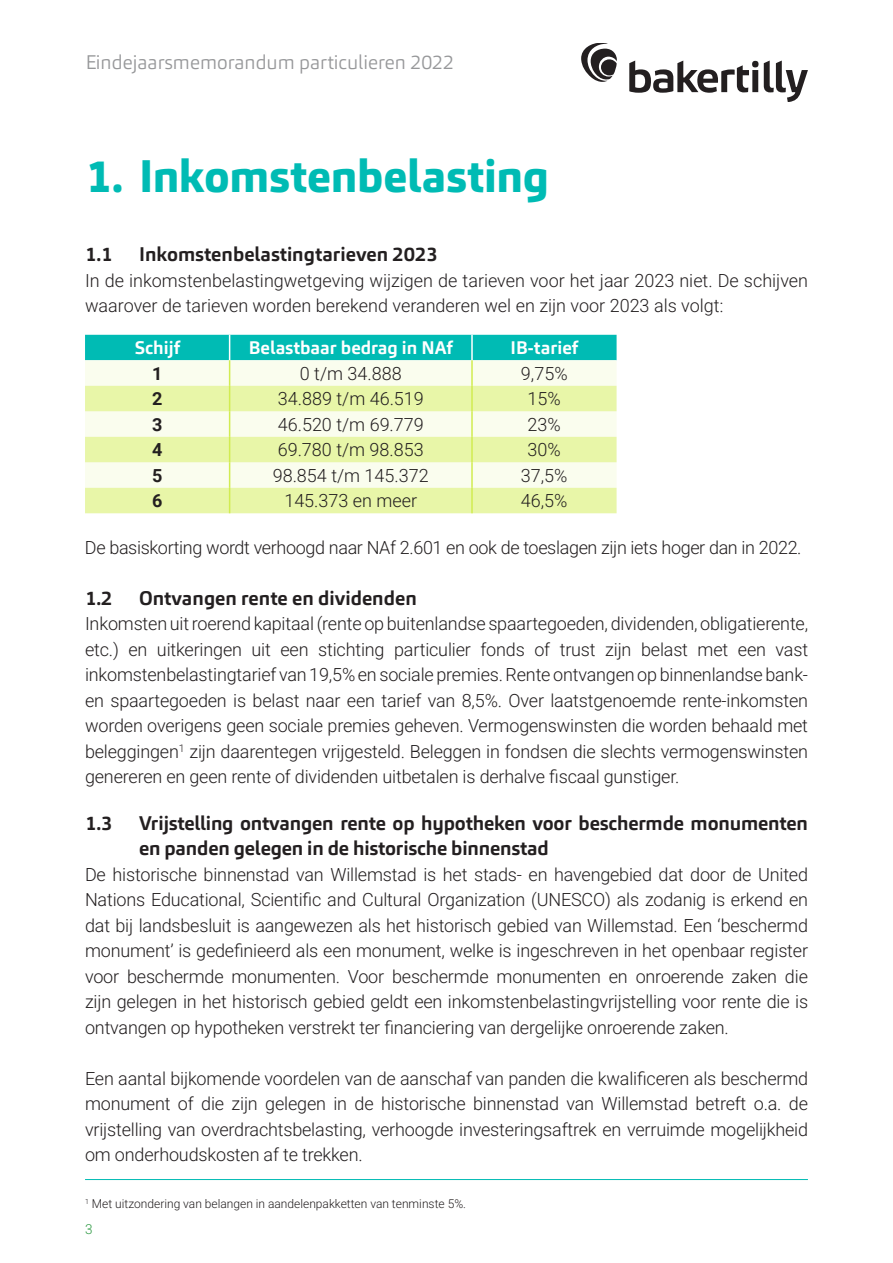
<style>
.page{position:relative;width:893px;height:1263px;background:#fff}
.page>*{position:absolute;margin:0;border:0;box-sizing:border-box;transform-origin:0 0}
.t1{font:800 45px "Carnac";letter-spacing:-.005em;color:#00bbb4}
.t2{font:700 19.5px/25.5px "Carnac";letter-spacing:-.01em;color:#231f20}
.t3{font:300 19.5px "Carnac";color:#97989a}
.t4{font:18px/25.5px "Roboto";letter-spacing:-.01em;color:#231f20;text-align:justify}
.t5{font:700 18px "Carnac";color:#fff}
.t6{font:700 18px "Roboto";color:#231f20}
.t7{font:13.5px "Roboto";color:#2c9942}
.t8{font:12px "Roboto";color:#231f20}
</style>
<div class="page">
<svg style="left:629px;top:61px;width:179px;height:41px"></svg>
<svg style="left:581px;top:43px;width:36px;height:39px"></svg>
<hr style="left:85px;top:1179px;width:723px;height:1px;background:#00bbb4">
<svg style="left:85px;top:335px;width:532px;height:178px;background:#cff0c7"></svg>
<hr style="left:471px;top:488px;width:2px;height:25px;background:#d1ec51">
<p class="t3" style="left:85px;top:49px;width:370px">Eindejaarsmemorandum particulieren 2022</p>
<h1 class="t1" style="left:85px;top:147px;width:466px">1. Inkomstenbelasting</h1>
<p class="t2" style="left:85px;top:242px;width:29px">1.1</p>
<p class="t2" style="left:139px;top:242px;width:300px">Inkomstenbelastingtarieven 2023</p>
<p class="t4" style="left:85px;top:267px;width:725px">In de inkomstenbelastingwetgeving wijzigen de tarieven voor het jaar 2023 niet. De schijven waarover de tarieven worden berekend veranderen wel en zijn voor 2023 als volgt:</p>
<p class="t5" style="left:135px;top:336px;width:47px">Schijf</p>
<p class="t5" style="left:249px;top:336px;width:205px">Belastbaar bedrag in NAf</p>
<p class="t5" style="left:510px;top:336px;width:69px">IB-tarief</p>
<p class="t6" style="left:152px;top:361px;width:12px">1</p>
<p class="t4" style="left:300px;top:360px;width:103px">0 t/m 34.888</p>
<p class="t4" style="left:521px;top:360px;width:48px">9,75%</p>
<p class="t6" style="left:152px;top:386px;width:12px">2</p>
<p class="t4" style="left:278px;top:385px;width:148px">34.889 t/m 46.519</p>
<p class="t4" style="left:528px;top:385px;width:35px">15%</p>
<p class="t6" style="left:152px;top:412px;width:12px">3</p>
<p class="t4" style="left:278px;top:411px;width:148px">46.520 t/m 69.779</p>
<p class="t4" style="left:528px;top:411px;width:35px">23%</p>
<p class="t6" style="left:152px;top:437px;width:12px">4</p>
<p class="t4" style="left:278px;top:436px;width:148px">69.780 t/m 98.853</p>
<p class="t4" style="left:528px;top:436px;width:35px">30%</p>
<p class="t6" style="left:152px;top:463px;width:12px">5</p>
<p class="t4" style="left:273px;top:462px;width:158px">98.854 t/m 145.372</p>
<p class="t4" style="left:521px;top:462px;width:48px">37,5%</p>
<p class="t6" style="left:152px;top:488px;width:12px">6</p>
<p class="t4" style="left:284px;top:487px;width:134px">145.373 en meer</p>
<p class="t4" style="left:521px;top:487px;width:48px">46,5%</p>
<p class="t4" style="left:85px;top:534px;width:718px">De basiskorting wordt verhoogd naar NAf 2.601 en ook de toeslagen zijn iets hoger dan in 2022.</p>
<p class="t2" style="left:85px;top:585px;width:29px">1.2</p>
<p class="t2" style="left:139px;top:585px;width:279px">Ontvangen rente en dividenden</p>
<p class="t4" style="left:85px;top:610px;width:725px">Inkomsten uit roerend kapitaal (rente op buitenlandse spaartegoeden, dividenden, obligatierente, etc.) en uitkeringen uit een stichting particulier fonds of trust zijn belast met een vast inkomstenbelastingtarief van 19,5% en sociale premies. Rente ontvangen op binnenlandse bank&shy;en spaartegoeden is belast naar een tarief van 8,5%. Over laatstgenoemde rente-inkomsten worden overigens geen sociale premies geheven. Vermogenswinsten die worden behaald met beleggingen<sup>1</sup> zijn daarentegen vrijgesteld. Beleggen in fondsen die slechts vermogenswinsten genereren en geen rente of dividenden uitbetalen is derhalve fiscaal gunstiger.</p>
<p class="t2" style="left:85px;top:810px;width:29px">1.3</p>
<p class="t2" style="left:139px;top:810px;width:670px">Vrijstelling ontvangen rente op hypotheken voor beschermde monumenten en panden gelegen in de historische binnenstad</p>
<p class="t4" style="left:85px;top:861px;width:725px">De historische binnenstad van Willemstad is het stads- en havengebied dat door de United Nations Educational, Scientific and Cultural Organization (UNESCO) als zodanig is erkend en dat bij landsbesluit is aangewezen als het historisch gebied van Willemstad. Een ‘beschermd monument’ is gedefinieerd als een monument, welke is ingeschreven in het openbaar register voor beschermde monumenten. Voor beschermde monumenten en onroerende zaken die zijn gelegen in het historisch gebied geldt een inkomstenbelastingvrijstelling voor rente die is ontvangen op hypotheken verstrekt ter financiering van dergelijke onroerende zaken.</p>
<p class="t4" style="left:85px;top:1065px;width:725px">Een aantal bijkomende voordelen van de aanschaf van panden die kwalificeren als beschermd monument of die zijn gelegen in de historische binnenstad van Willemstad betreft o.a. de vrijstelling van overdrachtsbelasting, verhoogde investeringsaftrek en verruimde mogelijkheid om onderhoudskosten af te trekken.</p>
<p class="t8" style="left:85px;top:1195px;width:383px"><sup>1</sup> Met uitzondering van belangen in aandelenpakketten van tenminste 5%.</p>
<p class="t7" style="left:85px;top:1220px;width:9px">3</p>
</div>
